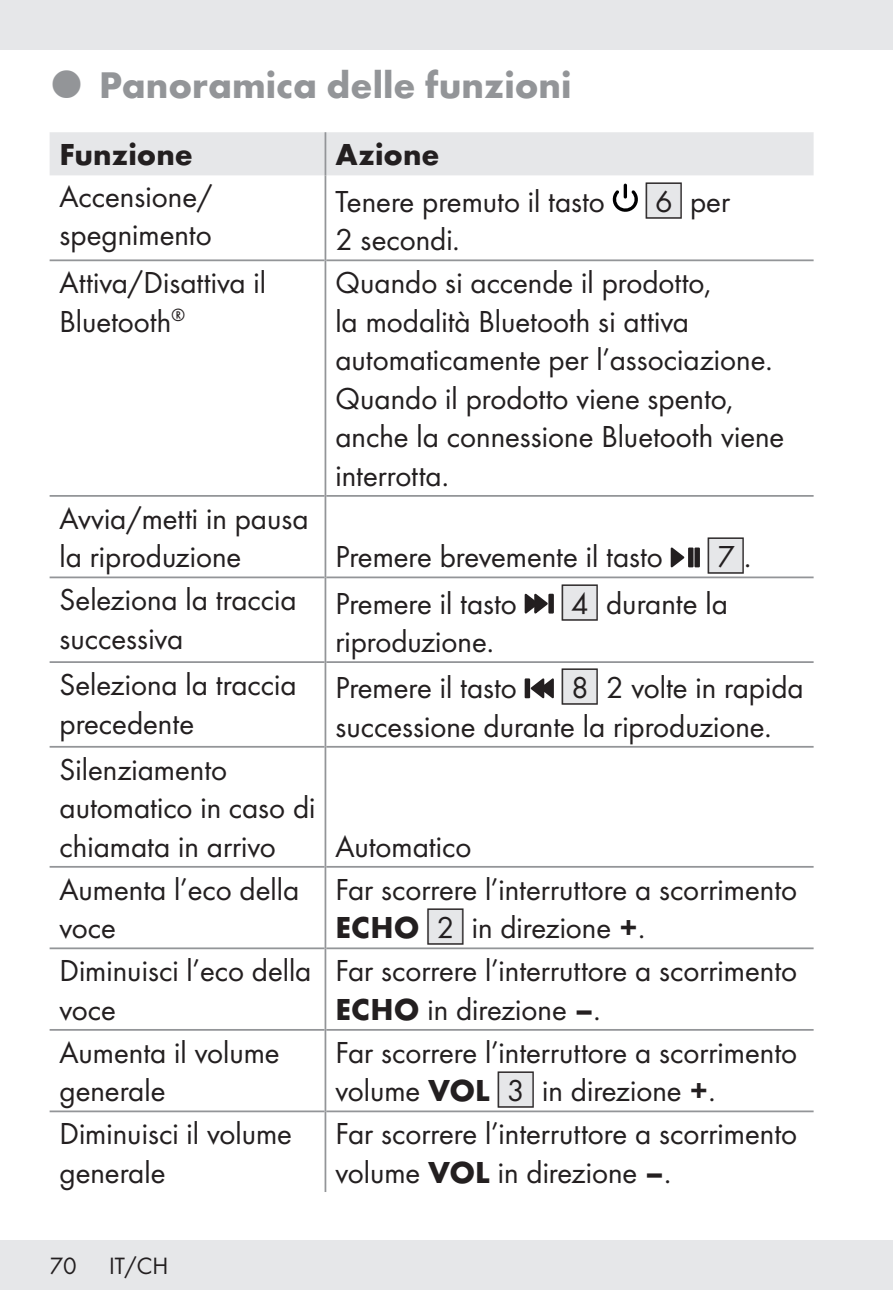
<style>
.page{position:relative;width:893px;height:1290px;background:#fff}
.page>*{position:absolute;margin:0;border:0;box-sizing:border-box;transform-origin:0 0}
.t1{font:700 38.5px "Futura";color:#939598}
.t2{font:31.5px/38.5px "Futura Boo";color:#231f20}
.t3{font:700 31.5px "Futura";color:#231f20}
.t4{font:27.65px "IMP Lidl Num Box";color:#231f20}
.t5{font:24.5px "Futura Boo";color:#231f20}
.s1{font-family:"IMP Lidl Num Box";font-size:27.65px;color:#e6e7e9}
.s2{font-family:"IMP Lidl Num Box";font-size:27.65px}
.s3{color:#e6e7e9}
.s4{font-family:"Futura Boo";font-size:31.5px}
.s5{font-family:"Futura";font-weight:700}
</style>
<div class="page">
<div style="left:0;top:1240px;width:893px;height:50px;background:#e6e7e9"></div>
<div style="left:0;top:0;width:893px;height:50px;background:#e6e7e9"></div>
<div style="left:50px;top:132px;width:764px;height:43px;background:#e6e7e9"></div>
<hr style="left:50px;top:259px;width:275px;height:2px;background:#939598">
<hr style="left:326px;top:259px;width:488px;height:2px;background:#939598">
<hr style="left:50px;top:495px;width:275px;height:2px;background:#939598">
<hr style="left:326px;top:495px;width:488px;height:2px;background:#939598">
<hr style="left:50px;top:576px;width:275px;height:2px;background:#939598">
<hr style="left:326px;top:576px;width:488px;height:2px;background:#939598">
<hr style="left:50px;top:661px;width:275px;height:2px;background:#939598">
<hr style="left:326px;top:661px;width:488px;height:2px;background:#939598">
<hr style="left:50px;top:746px;width:275px;height:2px;background:#939598">
<hr style="left:326px;top:746px;width:488px;height:2px;background:#939598">
<hr style="left:50px;top:866px;width:275px;height:2px;background:#939598">
<hr style="left:326px;top:866px;width:488px;height:2px;background:#939598">
<hr style="left:50px;top:947px;width:275px;height:2px;background:#939598">
<hr style="left:326px;top:947px;width:488px;height:2px;background:#939598">
<hr style="left:50px;top:1029px;width:275px;height:2px;background:#939598">
<hr style="left:326px;top:1029px;width:488px;height:2px;background:#939598">
<hr style="left:50px;top:1110px;width:275px;height:2px;background:#939598">
<hr style="left:326px;top:1110px;width:488px;height:2px;background:#939598">
<hr style="left:325px;top:175px;width:1px;height:85px;background:#939598">
<hr style="left:325px;top:260px;width:1px;height:236px;background:#939598">
<hr style="left:325px;top:496px;width:1px;height:81px;background:#939598">
<hr style="left:325px;top:577px;width:1px;height:85px;background:#939598">
<hr style="left:325px;top:662px;width:1px;height:85px;background:#939598">
<hr style="left:325px;top:747px;width:1px;height:120px;background:#939598">
<hr style="left:325px;top:867px;width:1px;height:81px;background:#939598">
<hr style="left:325px;top:948px;width:1px;height:82px;background:#939598">
<hr style="left:325px;top:1030px;width:1px;height:81px;background:#939598">
<hr style="left:325px;top:1111px;width:1px;height:81px;background:#939598">
<hr style="left:325px;top:132px;width:1px;height:43px;background:#939598">
<svg style="left:612px;top:184px;width:26px;height:28px"></svg>
<svg style="left:671px;top:547px;width:13px;height:20px"></svg>
<div style="left:688px;top:547px;width:5px;height:20px;background:#231f20"></div>
<div style="left:694px;top:547px;width:6px;height:20px;background:#231f20"></div>
<svg style="left:525px;top:594px;width:23px;height:19px"></svg>
<div style="left:548px;top:594px;width:6px;height:19px;border:2px solid #231f20"></div>
<svg style="left:531px;top:678px;width:23px;height:20px"></svg>
<div style="left:525px;top:678px;width:5px;height:20px;background:#231f20"></div>
<p class="t1" style="left:99px;top:56px;width:474px">Panoramica delle funzioni</p>
<p class="t3" style="left:60px;top:132px;width:135px">Funzione</p>
<p class="t3" style="left:335px;top:132px;width:106px">Azione</p>
<p class="t2" style="left:60px;top:175px;width:154px">Accensione/ spegnimento</p>
<p class="t2" style="left:335px;top:180px;width:271px">Tenere premuto il tasto</p>
<p class="t2" style="left:646px;top:180px;width:86px"><span class="s1">[</span><span class="s2">6]</span> per</p>
<p class="t2" style="left:335px;top:219px;width:126px">2 secondi.</p>
<p class="t2" style="left:60px;top:262px;width:208px">Attiva/Disattiva il<br>Bluetooth<sup>®</sup></p>
<p class="t2" style="left:335px;top:262px;width:450px">Quando si accende il prodotto,<br>la modalità Bluetooth si attiva automaticamente per l’associazione.<br>Quando il prodotto viene spento, anche la connessione Bluetooth viene interrotta.</p>
<p class="t2" style="left:60px;top:497px;width:251px">Avvia/metti in pausa la riproduzione</p>
<p class="t2" style="left:335px;top:536px;width:329px">Premere brevemente il tasto</p>
<p class="t4" style="left:708px;top:538px;width:45px"><span class="s3">[</span>7]<span class="s4">.</span></p>
<p class="t2" style="left:60px;top:579px;width:239px">Seleziona la traccia successiva</p>
<p class="t2" style="left:335px;top:582px;width:183px">Premere il tasto</p>
<p class="t2" style="left:562px;top:582px;width:168px"><span class="s1">[</span><span class="s2">4]</span> durante la</p>
<p class="t2" style="left:335px;top:621px;width:160px">riproduzione.</p>
<p class="t2" style="left:335px;top:667px;width:470px;text-indent:226px"><span class="s1">[</span><span class="s2">8]</span> 2 volte in rapida successione durante la riproduzione.</p>
<p class="t2" style="left:60px;top:664px;width:239px">Seleziona la traccia precedente</p>
<p class="t2" style="left:335px;top:667px;width:183px">Premere il tasto</p>
<p class="t2" style="left:60px;top:748px;width:257px">Silenziamento automatico in caso di chiamata in arrivo</p>
<p class="t2" style="left:335px;top:825px;width:138px">Automatico</p>
<p class="t2" style="left:60px;top:868px;width:241px">Aumenta l’eco della voce</p>
<p class="t2" style="left:335px;top:868px;width:463px">Far scorrere l’interruttore a scorrimento<br><span class="s5">ECHO</span> <span class="s1">[</span><span class="s2">2]</span> in direzione <span class="s5">+</span>.</p>
<p class="t2" style="left:60px;top:950px;width:253px">Diminuisci l’eco della voce</p>
<p class="t2" style="left:335px;top:950px;width:463px">Far scorrere l’interruttore a scorrimento<br><span class="s5">ECHO</span> in direzione <span class="s5">‒</span>.</p>
<p class="t2" style="left:60px;top:1031px;width:222px">Aumenta il volume generale</p>
<p class="t2" style="left:335px;top:1031px;width:463px">Far scorrere l’interruttore a scorrimento volume <span class="s5">VOL</span> <span class="s1">[</span><span class="s2">3]</span> in direzione <span class="s5">+</span>.</p>
<p class="t2" style="left:60px;top:1113px;width:234px">Diminuisci il volume generale</p>
<p class="t2" style="left:335px;top:1113px;width:463px">Far scorrere l’interruttore a scorrimento volume <span class="s5">VOL</span> in direzione <span class="s5">‒</span>.</p>
<p class="t5" style="left:50px;top:1249px;width:29px">70</p>
<p class="t5" style="left:109px;top:1249px;width:61px">IT/CH</p>
</div>
